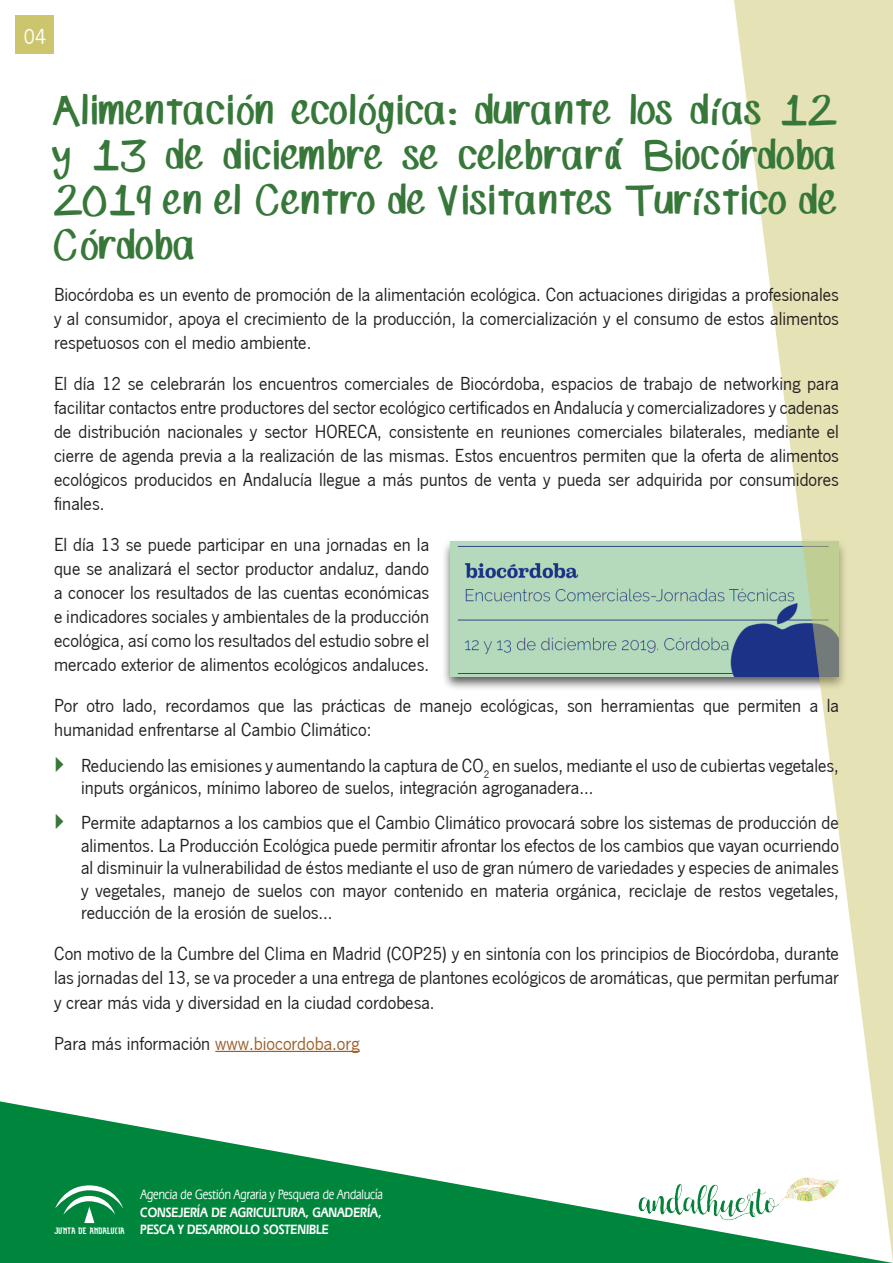
<style>
.page{position:relative;width:893px;height:1263px;background:#fff}
.page>*{position:absolute;margin:0;border:0;box-sizing:border-box;transform-origin:0 0}
.Título1{font:36px/45px "SP Marker Font";color:#377739;text-align:justify}
.t1{font:22.5px "News Got T";color:#fff}
.TEXTO_SI{font:19.5px/24px "News Got T";color:#231f20;text-align:justify}
.t2{font:600 14.25px/17.1px "Eras IT Cby BT";color:#fff;scale:.82 1}
.t3{font:500 14.25px "Eras IT Cby BT";color:#fff;scale:.77 1}
.t4{font:5.1px "Alfabeto Andaluz Bsico";color:#fff}
.s1{color:#9b6029}
</style>
<div class="page">
<svg style="left:0;top:1101px;width:731px;height:162px;fill:#00853d"></svg>
<img style="left:615px;top:1138px;width:116px;height:105px">
<div style="left:16px;top:16px;width:38px;height:38px;background:#ccc56e"></div>
<svg style="left:55px;top:1185px;width:68px;height:38px"></svg>
<div style="left:442px;top:538px;width:406px;height:154px;background:#231f20;opacity:.75"></div>
<img style="left:450px;top:541px;width:281px;height:135px">
<svg style="left:731px;top:0;width:162px;height:1263px;fill:#e5e2b6"></svg>
<hr style="left:215px;top:1051px;width:145px;height:1px;background:#9b6029">
<p class="t1" style="left:24px;top:24px;width:24px">04</p>
<p class="Título1" style="left:54px;top:91px;width:786px">Alimentación ecológica: durante los días 12 y 13 de diciembre se celebrará Biocórdoba 2O19 en el Centro de Visitantes Turístico de Córdoba</p>
<p class="TEXTO_SI" style="left:54px;top:283px;width:786px">Biocórdoba es un evento de promoción de la alimentación ecológica. Con actuaciones dirigidas a profesionales y al consumidor, apoya el crecimiento de la producción, la comercialización y el consumo de estos alimentos respetuosos con el medio ambiente.</p>
<p class="TEXTO_SI" style="left:54px;top:372px;width:786px">El día 12 se celebrarán los encuentros comerciales de Biocórdoba, espacios de trabajo de networking para facilitar contactos entre productores del sector ecológico certificados en Andalucía y comercializadores y cadenas de distribución nacionales y sector HORECA, consistente en reuniones comerciales bilaterales, mediante el cierre de agenda previa a la realización de las mismas. Estos encuentros permiten que la oferta de alimentos ecológicos producidos en Andalucía llegue a más puntos de venta y pueda ser adquirida por consumidores finales.</p>
<p class="TEXTO_SI" style="left:54px;top:533px;width:377px">El día 13 se puede participar en una jornadas en la que se analizará el sector productor andaluz, dando a conocer los resultados de las cuentas económicas e indicadores sociales y ambientales de la producción ecológica, así como los resultados del estudio sobre el mercado exterior de alimentos ecológicos andaluces.</p>
<p class="TEXTO_SI" style="left:54px;top:694px;width:786px">Por otro lado, recordamos que las prácticas de manejo ecológicas, son herramientas que permiten a la humanidad enfrentarse al Cambio Climático:</p>
<p class="TEXTO_SI" style="left:81px;top:754px;width:759px;line-height:22.5px">Reduciendo las emisiones y aumentando la captura de CO<sub>2</sub> en suelos, mediante el uso de cubiertas vegetales, inputs orgánicos, mínimo laboreo de suelos, integración agroganadera...</p>
<p class="TEXTO_SI" style="left:81px;top:812px;width:759px;line-height:22.5px">Permite adaptarnos a los cambios que el Cambio Climático provocará sobre los sistemas de producción de alimentos. La Producción Ecológica puede permitir afrontar los efectos de los cambios que vayan ocurriendo al disminuir la vulnerabilidad de éstos mediante el uso de gran número de variedades y especies de animales y vegetales, manejo de suelos con mayor contenido en materia orgánica, reciclaje de restos vegetales, reducción de la erosión de suelos...</p>
<p class="TEXTO_SI" style="left:54px;top:942px;width:786px">Con motivo de la Cumbre del Clima en Madrid (COP25) y en sintonía con los principios de Biocórdoba, durante las jornadas del 13, se va proceder a una entrega de plantones ecológicos de aromáticas, que permitan perfumar y crear más vida y diversidad en la ciudad cordobesa.</p>
<p class="TEXTO_SI" style="left:54px;top:1031px;width:307px">Para más información <span class="s1">www.biocordoba.org</span></p>
<p class="t4" style="left:54px;top:1229px;width:72px">JUNTA DE ANDALUCIA</p>
<p class="t3" style="left:140px;top:1186px;width:316px">Agencia de Gestión Agraria y Pesquera de Andalucía</p>
<p class="t2" style="left:140px;top:1204px;width:296px">CONSEJERÍA DE AGRICULTURA, GANADERÍA,<br>PESCA Y DESARROLLO SOSTENIBLE</p>
</div>
